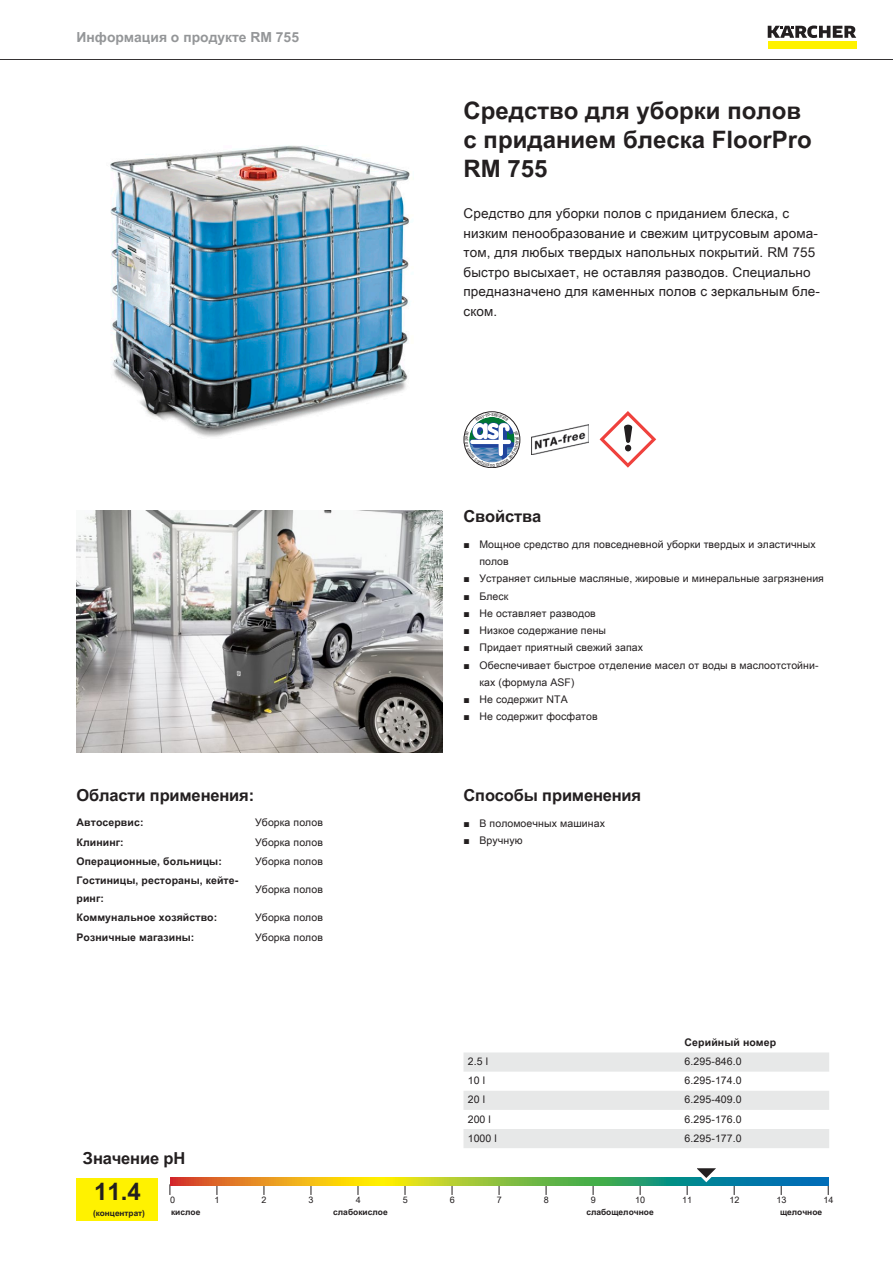
<style>
.page{position:relative;width:893px;height:1263px;background:#fff}
.page>*{position:absolute;margin:0;border:0;box-sizing:border-box;transform-origin:0 0}
.t1{font:700 24px/28.8px "Arial Unicode MS";color:#231f20}
.t2{font:700 16.5px "Arial Unicode MS";letter-spacing:-.01em;color:#231f20}
.t3{font:700 13.8px "Arial Unicode MS";color:#949698}
.t4{font:13.5px/19.5px "Arial Unicode MS";letter-spacing:.01em;color:#231f20}
.t5{font:10.5px/17.2px "Arial Unicode MS";letter-spacing:.01em;color:#231f20}
.t6{font:700 10.5px/17.2px "Arial Unicode MS";letter-spacing:.01em;color:#231f20}
.t7{font:9px "Arial Unicode MS";color:#231f20}
.t8{font:700 8.4px "Arial Unicode MS";color:#231f20}
.t9{font:700 8.25px "Arial Unicode MS";color:#231f20}
.s1{font-family:"Arial"}
</style>
<div class="page">
<hr style="left:0;top:59px;width:893px;height:1px;background:#231f20">
<div style="left:768px;top:42px;width:88px;height:7px;background:#fff200"></div>
<svg style="left:768px;top:26px;width:88px;height:12px"></svg>
<img style="left:110px;top:145px;width:300px;height:292px">
<img style="left:531px;top:424px;width:57px;height:30px">
<svg style="left:600px;top:411px;width:56px;height:57px"></svg>
<img style="left:77px;top:510px;width:365px;height:243px">
<div style="left:77px;top:1178px;width:81px;height:42px;background:#fff200"></div>
<svg style="left:170px;top:1178px;width:658px;height:8px"></svg>
<svg style="left:687px;top:1168px;width:40px;height:27px"></svg>
<svg style="left:463px;top:1052px;width:366px;height:96px"></svg>
<svg style="left:464px;top:412px;width:56px;height:56px"></svg>
<h3 class="t3" style="left:77px;top:27px;width:224px">Информация о продукте RM 755</h3>
<h2 class="t2" style="left:77px;top:783px;width:179px">Области применения:</h2>
<p class="t6" style="left:77px;top:814px;width:68px">Автосервис:</p>
<p class="t5" style="left:255px;top:813px;width:69px">Уборка полов</p>
<p class="t6" style="left:77px;top:833px;width:49px">Клининг:</p>
<p class="t5" style="left:255px;top:833px;width:69px">Уборка полов</p>
<p class="t6" style="left:77px;top:853px;width:147px">Операционные, больницы:</p>
<p class="t5" style="left:255px;top:852px;width:69px">Уборка полов</p>
<p class="t6" style="left:77px;top:872px;width:163px">Гостиницы, рестораны, кейте&shy;ринг:</p>
<p class="t5" style="left:255px;top:880px;width:69px">Уборка полов</p>
<p class="t6" style="left:77px;top:909px;width:142px">Коммунальное хозяйство:</p>
<p class="t5" style="left:255px;top:908px;width:69px">Уборка полов</p>
<p class="t6" style="left:77px;top:928px;width:119px">Розничные магазины:</p>
<p class="t5" style="left:255px;top:928px;width:69px">Уборка полов</p>
<h1 class="t1" style="left:463px;top:97px;width:350px">Средство для уборки полов с приданием блеска FloorPro<br>RM 755</h1>
<p class="t4" style="left:463px;top:203px;width:358px">Средство для уборки полов с приданием блеска, с низким пенообразование и свежим цитрусовым арома&shy;том, для любых твердых напольных покрытий. RM 755 быстро высыхает, не оставляя разводов. Специально предназначено для каменных полов с зеркальным бле&shy;ском.</p>
<h2 class="t2" style="left:463px;top:504px;width:79px">Свойства</h2>
<p class="t5" style="left:479px;top:535px;width:338px;text-indent:-16px"><span class="s1">■</span> Мощное средство для повседневной уборки твердых и эластичных полов</p>
<p class="t5" style="left:463px;top:570px;width:362px"><span class="s1">■</span> Устраняет сильные масляные, жировые и минеральные загрязнения</p>
<p class="t5" style="left:463px;top:587px;width:46px"><span class="s1">■</span> Блеск</p>
<p class="t5" style="left:463px;top:604px;width:134px"><span class="s1">■</span> Не оставляет разводов</p>
<p class="t5" style="left:463px;top:622px;width:144px"><span class="s1">■</span> Низкое содержание пены</p>
<p class="t5" style="left:463px;top:639px;width:181px"><span class="s1">■</span> Придает приятный свежий запах</p>
<p class="t5" style="left:479px;top:656px;width:341px;text-indent:-16px"><span class="s1">■</span> Обеспечивает быстрое отделение масел от воды в маслоотстойни&shy;ках (формула ASF)</p>
<p class="t5" style="left:463px;top:691px;width:106px"><span class="s1">■</span> Не содержит NTA</p>
<p class="t5" style="left:463px;top:708px;width:136px"><span class="s1">■</span> Не содержит фосфатов</p>
<h2 class="t2" style="left:463px;top:783px;width:179px">Способы применения</h2>
<p class="t5" style="left:463px;top:814px;width:143px"><span class="s1">■</span> В поломоечных машинах</p>
<p class="t5" style="left:463px;top:831px;width:61px"><span class="s1">■</span> Вручную</p>
<p class="t6" style="left:685px;top:1034px;width:93px">Серийный номер</p>
<p class="t5" style="left:468px;top:1052px;width:22px">2.5 l</p>
<p class="t5" style="left:685px;top:1052px;width:59px">6.295-846.0</p>
<p class="t5" style="left:468px;top:1072px;width:19px">10 l</p>
<p class="t5" style="left:685px;top:1072px;width:59px">6.295-174.0</p>
<p class="t5" style="left:468px;top:1091px;width:19px">20 l</p>
<p class="t5" style="left:685px;top:1091px;width:59px">6.295-409.0</p>
<p class="t5" style="left:468px;top:1110px;width:25px">200 l</p>
<p class="t5" style="left:685px;top:1110px;width:59px">6.295-176.0</p>
<p class="t5" style="left:468px;top:1129px;width:31px">1000 l</p>
<p class="t5" style="left:685px;top:1129px;width:59px">6.295-177.0</p>
<h2 class="t2" style="left:83px;top:1146px;width:104px">Значение pH</h2>
<h1 class="t1" style="left:94px;top:1178px;width:48px">11.4</h1>
<p class="t7" style="left:170px;top:1193px;width:7px">0</p>
<p class="t7" style="left:215px;top:1193px;width:7px">1</p>
<p class="t7" style="left:262px;top:1193px;width:7px">2</p>
<p class="t7" style="left:309px;top:1193px;width:7px">3</p>
<p class="t7" style="left:356px;top:1193px;width:7px">4</p>
<p class="t7" style="left:403px;top:1193px;width:7px">5</p>
<p class="t7" style="left:450px;top:1193px;width:7px">6</p>
<p class="t7" style="left:497px;top:1193px;width:7px">7</p>
<p class="t7" style="left:544px;top:1193px;width:7px">8</p>
<p class="t7" style="left:591px;top:1193px;width:7px">9</p>
<p class="t7" style="left:635px;top:1193px;width:12px">10</p>
<p class="t7" style="left:682px;top:1193px;width:12px">11</p>
<p class="t7" style="left:729px;top:1193px;width:12px">12</p>
<p class="t7" style="left:776px;top:1193px;width:12px">13</p>
<p class="t7" style="left:823px;top:1193px;width:12px">14</p>
<p class="t9" style="left:93px;top:1207px;width:53px">(концентрат)</p>
<p class="t8" style="left:171px;top:1206px;width:31px">кислое</p>
<p class="t8" style="left:333px;top:1206px;width:56px">слабокислое</p>
<p class="t8" style="left:586px;top:1206px;width:69px">слабощелочное</p>
<p class="t8" style="left:780px;top:1206px;width:44px">щелочное</p>
</div>
